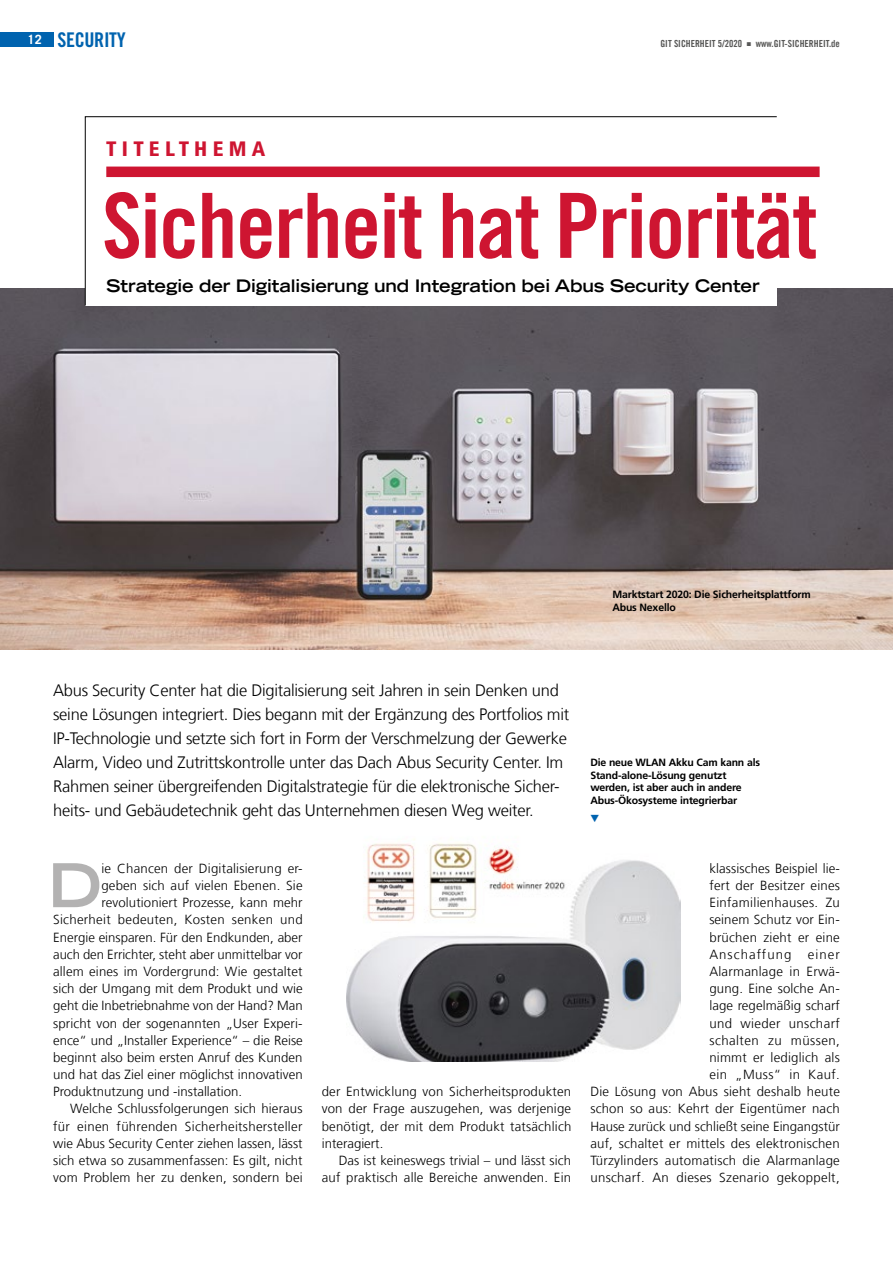
<style>
.page{position:relative;width:893px;height:1263px;background:#fff}
.page>*{position:absolute;margin:0;border:0;box-sizing:border-box;transform-origin:0 0}
.t1{font:90px "Trade Gothic LT Com Bd Cn 20";letter-spacing:-.015em;color:#ce1531}
.t2{font:700 expanded 60.45px "Trade Gothic LT Std";color:#b3b2b2}
.t3{font:900 condensed 20.85px "Frutiger LT Com";letter-spacing:.25em;color:#ce1531}
.t4{font:20.25px "Trade Gothic LT Std Bd Cn 20";letter-spacing:-.015em;color:#0063af}
.t5{font:700 expanded 17.25px "Trade Gothic LT Std";letter-spacing:-.005em;color:#000}
.t6{font:300 16.5px/24px "Frutiger LT Com";letter-spacing:-.015em;color:#000}
.t7{font:300 13.2px/17.2px "Frutiger LT Com";letter-spacing:.01em;color:#000;text-align:right}
.t8{font:700 10.5px/12.8px "Frutiger LT Com";letter-spacing:-.015em;color:#000}
.t9{font:9.75px "Trade Gothic LT Com Bd Cn 20";color:#575756}
.s1{font-family:"Trade Gothic LT Com";font-weight:700;font-size:12.75px;color:#fff}
</style>
<div class="page">
<img style="left:0;top:288px;width:893px;height:361px">
<img style="left:346px;top:839px;width:334px;height:223px">
<svg style="left:85px;top:116px;width:692px;height:190px"></svg>
<div style="left:106px;top:167px;width:714px;height:10px;background:#ce1531"></div>
<div style="left:0;top:32px;width:53px;height:15px;background:#0063af"></div>
<h3 class="t4" style="left:28px;top:27px;width:100px"><span class="s1">12</span> SECURITY</h3>
<p class="t9" style="left:660px;top:38px;width:181px">GIT SICHERHEIT 5/2020 ▪ www.GIT-SICHERHEIT.de</p>
<h3 class="t3" style="left:106px;top:137px;width:160px">TITELTHEMA</h3>
<h1 class="t1" style="left:102px;top:171px;width:717px">Sicherheit hat Priorität</h1>
<h3 class="t5" style="left:106px;top:274px;width:655px">Strategie der Digitalisierung und Integration bei Abus Security Center</h3>
<p class="t8" style="left:612px;top:588px;width:200px">Marktstart 2020: Die Sicherheitsplattform<br>Abus Nexello</p>
<p class="t6" style="left:53px;top:678px;width:518px">Abus Security Center hat die Digitalisierung seit Jahren in sein Denken und seine Lösungen integriert. Dies begann mit der Ergänzung des Portfolios mit IP-Technologie und setzte sich fort in Form der Verschmelzung der Gewerke Alarm, Video und Zutrittskontrolle unter das Dach Abus Security Center. Im Rahmen seiner übergreifenden Digitalstrategie für die elektronische Sicher&shy;heits- und Gebäudetechnik geht das Unternehmen diesen Weg weiter.</p>
<h2 class="t2" style="left:48px;top:846px;width:55px">D</h2>
<p class="t7" style="left:101px;top:860px;width:203px">ie Chancen der Digitalisierung er-</p>
<p class="t7" style="left:101px;top:877px;width:203px">geben sich auf vielen Ebenen. Sie</p>
<p class="t7" style="left:101px;top:894px;width:203px">revolutioniert Prozesse, kann mehr</p>
<p class="t7" style="left:53px;top:911px;width:251px">Sicherheit bedeuten, Kosten senken und</p>
<p class="t7" style="left:53px;top:928px;width:251px">Energie einsparen. Für den Endkunden, aber</p>
<p class="t7" style="left:53px;top:946px;width:251px">auch den Errichter, steht aber unmittelbar vor</p>
<p class="t7" style="left:53px;top:963px;width:251px">allem eines im Vordergrund: Wie gestaltet</p>
<p class="t7" style="left:53px;top:980px;width:251px">sich der Umgang mit dem Produkt und wie</p>
<p class="t7" style="left:53px;top:997px;width:251px">geht die Inbetriebnahme von der Hand? Man</p>
<p class="t7" style="left:53px;top:1014px;width:251px">spricht von der sogenannten „User Experi-</p>
<p class="t7" style="left:53px;top:1031px;width:251px">ence“ und „Installer Experience“ – die Reise</p>
<p class="t7" style="left:53px;top:1049px;width:251px">beginnt also beim ersten Anruf des Kunden</p>
<p class="t7" style="left:53px;top:1066px;width:251px">und hat das Ziel einer möglichst innovativen</p>
<p class="t7" style="left:53px;top:1083px;width:191px">Produktnutzung und -installation.</p>
<p class="t7" style="left:70px;top:1100px;width:234px">Welche Schlussfolgerungen sich hieraus</p>
<p class="t7" style="left:53px;top:1117px;width:251px">für einen führenden Sicherheitshersteller</p>
<p class="t7" style="left:53px;top:1135px;width:251px">wie Abus Security Center ziehen lassen, lässt</p>
<p class="t7" style="left:53px;top:1152px;width:251px">sich etwa so zusammenfassen: Es gilt, nicht</p>
<p class="t7" style="left:53px;top:1169px;width:251px">vom Problem her zu denken, sondern bei</p>
<p class="t7" style="left:322px;top:1083px;width:251px;text-align:justify">der Entwicklung von Sicherheitsprodukten von der Frage auszugehen, was derjenige benötigt, der mit dem Produkt tatsächlich interagiert.</p>
<p class="t7" style="left:322px;top:1152px;width:251px">Das ist keineswegs trivial – und lässt sich auf praktisch alle Bereiche anwenden. Ein</p>
<p class="t8" style="left:590px;top:756px;width:171px">Die neue WLAN Akku Cam kann als<br>Stand-alone-Lösung genutzt werden, ist aber auch in andere<br>Abus-Ökosysteme integrierbar</p>
<p class="t7" style="left:590px;top:860px;width:251px">klassisches Beispiel lie-<br>fert der Besitzer eines<br>Einfamilienhauses. Zu<br>seinem Schutz vor Ein-<br>brüchen zieht er eine<br>Anschaffung einer<br>Alarmanlage in Erwä-<br>gung. Eine solche An-<br>lage regelmäßig scharf<br>und wieder unscharf<br>schalten zu müssen,<br>nimmt er lediglich als<br>ein „Muss“ in Kauf.<br>Die Lösung von Abus sieht deshalb heute schon so aus: Kehrt der Eigentümer nach<br>Hause zurück und schließt seine Eingangstür auf, schaltet er mittels des elektronischen<br>Türzylinders automatisch die Alarmanlage unscharf. An dieses Szenario gekoppelt,</p>
</div>
